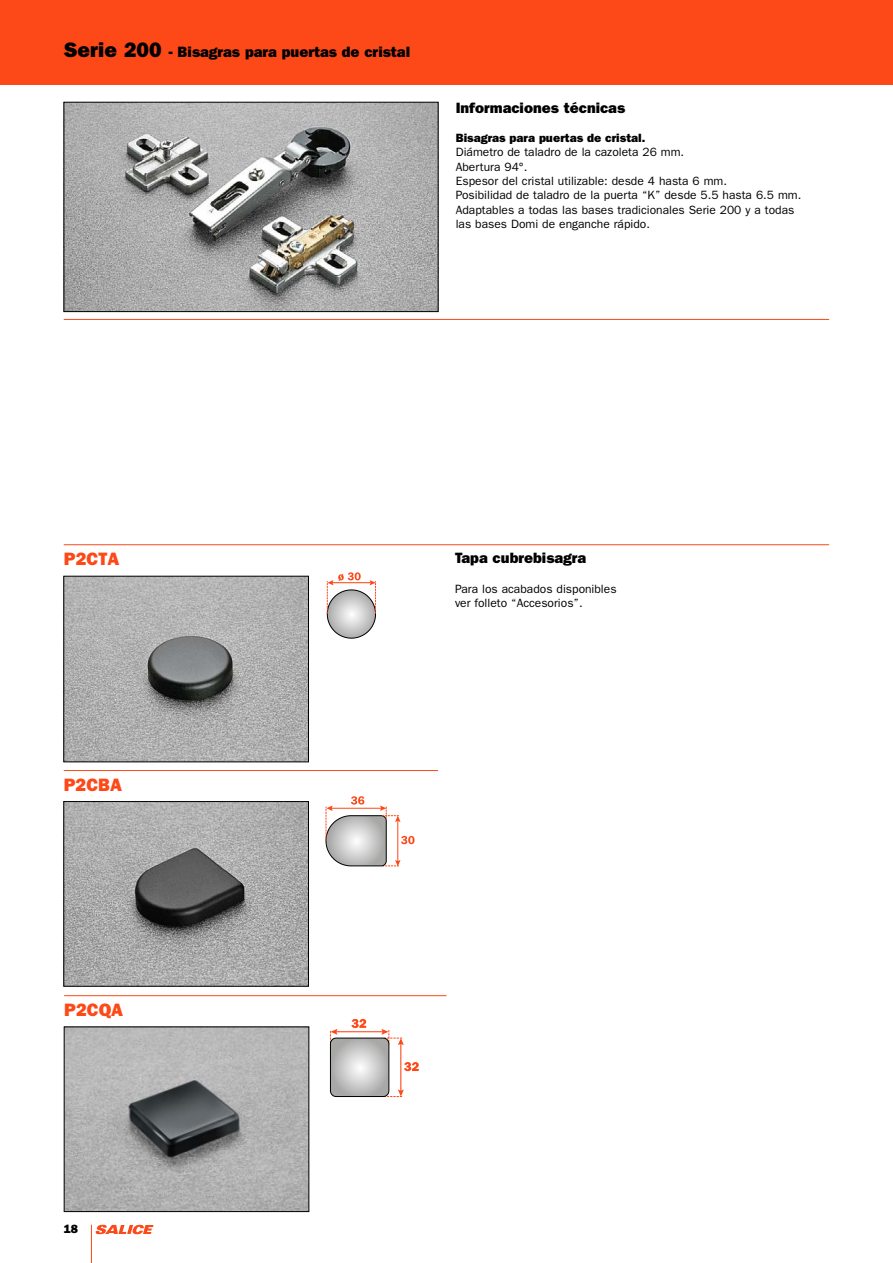
<style>
.page{position:relative;width:893px;height:1263px;background:#fff}
.page>*{position:absolute;margin:0;border:0;box-sizing:border-box;transform-origin:0 0}
.t1{font:18px "ITC Franklin Gothic Std Hvy";color:#fd4818}
.t2{font:15px "ITC Franklin Gothic Std Hvy";color:#000}
.t3{font:12px/14.4px "ITC Franklin Gothic Std";color:#000}
.t4{font:12px "ITC Franklin Gothic Std Hvy";color:#000}
.s1{font-size:21px}
</style>
<div class="page">
<div style="left:0;top:0;width:893px;height:85px;background:#fd4818"></div>
<img style="left:66px;top:104px;width:370px;height:206px">
<div style="left:64px;top:102px;width:374px;height:210px;border:1px solid #000"></div>
<hr style="left:64px;top:544px;width:765px;height:1px;background:#fd4818">
<hr style="left:64px;top:319px;width:765px;height:1px;background:#fd4818">
<svg style="left:327px;top:572px;width:49px;height:67px"></svg>
<img style="left:65px;top:578px;width:242px;height:182px">
<div style="left:63px;top:576px;width:246px;height:186px;border:1px solid #000"></div>
<img style="left:65px;top:803px;width:242px;height:181px">
<div style="left:63px;top:801px;width:246px;height:185px;border:1px solid #000"></div>
<svg style="left:325px;top:796px;width:90px;height:71px"></svg>
<hr style="left:64px;top:770px;width:374px;height:1px;background:#fd4818">
<hr style="left:64px;top:995px;width:382px;height:1px;background:#fd4818">
<img style="left:66px;top:1028px;width:241px;height:182px">
<div style="left:64px;top:1026px;width:245px;height:186px;border:1px solid #000"></div>
<svg style="left:330px;top:1019px;width:89px;height:78px"></svg>
<hr style="left:91px;top:1225px;width:1px;height:38px;background:#fd4818">
<svg style="left:96px;top:1225px;width:58px;height:9px"></svg>
<p class="t2" style="left:64px;top:43px;width:348px"><span class="s1">Serie 200</span> - Bisagras para puertas de cristal</p>
<p class="t2" style="left:456px;top:99px;width:171px">Informaciones técnicas</p>
<p class="t4" style="left:456px;top:131px;width:191px">Bisagras para puertas de cristal.</p>
<p class="t3" style="left:456px;top:145px;width:347px">Diámetro de taladro de la cazoleta 26 mm.<br>Abertura 94°.<br>Espesor del cristal utilizable: desde 4 hasta 6 mm.<br>Posibilidad de taladro de la puerta “K” desde 5.5 hasta 6.5 mm.<br>Adaptables a todas las bases tradicionales Serie 200 y a todas las bases Domi de enganche rápido.</p>
<h1 class="t1" style="left:64px;top:548px;width:57px">P2CTA</h1>
<h1 class="t1" style="left:64px;top:774px;width:60px">P2CBA</h1>
<h1 class="t1" style="left:64px;top:999px;width:61px">P2CQA</h1>
<p class="t4" style="left:64px;top:1222px;width:16px">18</p>
<p class="t2" style="left:455px;top:549px;width:133px">Tapa cubrebisagra</p>
<p class="t3" style="left:455px;top:581px;width:163px">Para los acabados disponibles ver folleto “Accesorios”.</p>
</div>
